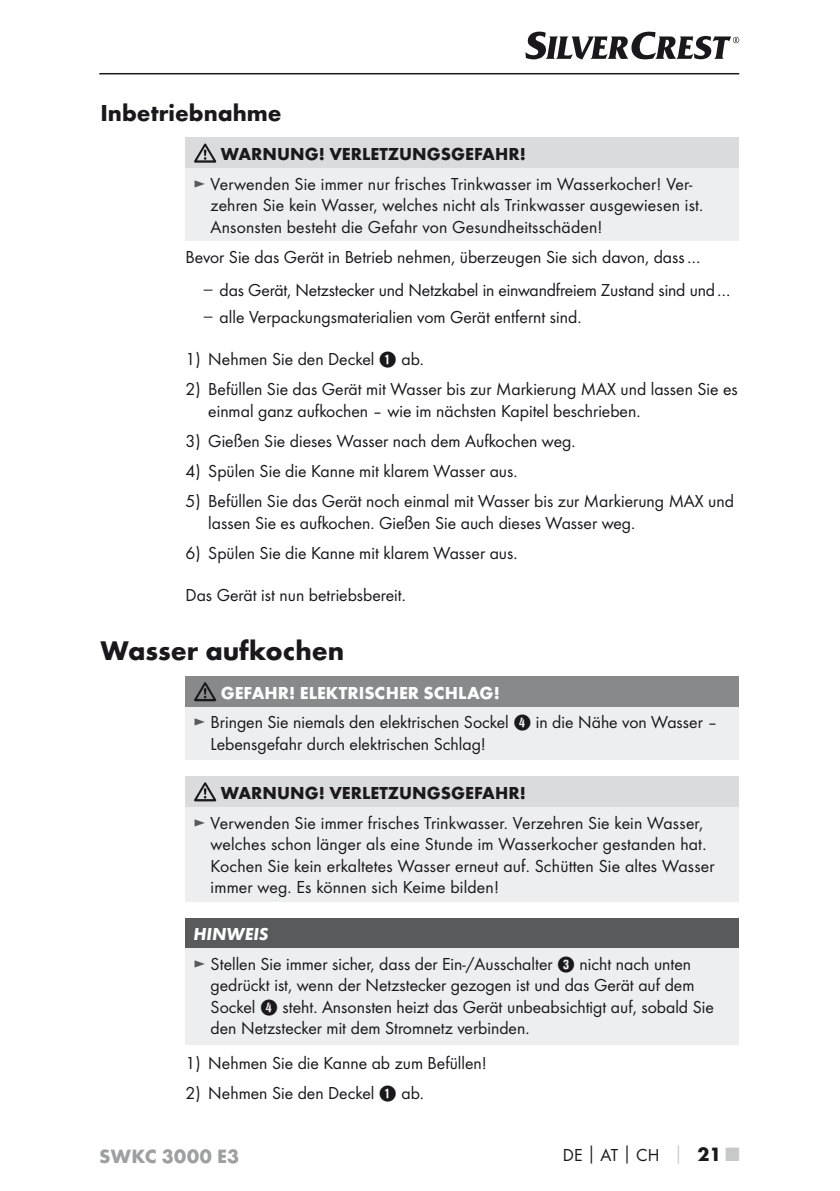
<style>
.page{position:relative;width:840px;height:1191px;background:#fff}
.page>*{position:absolute;margin:0;border:0;box-sizing:border-box;transform-origin:0 0}
.t1{font:700 28px "Futura";color:#1a181c}
.t2{font:700 24px "Futura";color:#1a181c}
.t3{font:700 20px "Futura";letter-spacing:.02em;color:#9d9fa0}
.t4{font:18px/21.6px "Futura Boo";color:#1a181c}
.t5{font:700 18px "Futura";color:#1a181c}
.t6{font:700 18px "Futura";color:#fff}
.t7{font:italic 700 18px "Futura";color:#fff}
.s1{color:#595a5b}
.s2{font-family:"Verdana";color:#595a5b}
.s3{font-family:"Hako PI Nummern"}
.s4{font-family:"Futura";font-weight:700}
.s5{font-family:"Futura";font-weight:700;color:#c7c8ca}
.s6{font-family:"Futura";font-weight:700;font-size:20px}
.s7{font-family:"Futura";font-weight:700;font-size:20px;color:#c7c8ca}
</style>
<div class="page">
<hr style="left:99px;top:73px;width:639px;height:1px;background:#1a181c">
<svg style="left:525px;top:32px;width:213px;height:28px"></svg>
<div style="left:185px;top:138px;width:553px;height:30px;background:#dadbdc"></div>
<div style="left:185px;top:168px;width:553px;height:73px;background:#edeeef"></div>
<svg style="left:194px;top:144px;width:22px;height:19px"></svg>
<div style="left:185px;top:676px;width:553px;height:31px;background:#87898a"></div>
<div style="left:185px;top:707px;width:553px;height:53px;background:#edeeef"></div>
<svg style="left:194px;top:682px;width:22px;height:19px"></svg>
<div style="left:185px;top:776px;width:553px;height:31px;background:#dadbdc"></div>
<div style="left:185px;top:807px;width:553px;height:94px;background:#edeeef"></div>
<svg style="left:194px;top:782px;width:22px;height:19px"></svg>
<div style="left:185px;top:918px;width:553px;height:30px;background:#595a5b"></div>
<div style="left:185px;top:948px;width:553px;height:96px;background:#edeeef"></div>
<h2 class="t2" style="left:100px;top:98px;width:182px">Inbetriebnahme</h2>
<p class="t5" style="left:221px;top:143px;width:306px">WARNUNG! VERLETZUNGSGEFAHR!</p>
<p class="t4" style="left:210px;top:173px;width:491px;text-indent:-17px"><span class="s1">►</span> Verwenden Sie immer nur frisches Trinkwasser im Wasserkocher! Ver&shy;zehren Sie kein Wasser, welches nicht als Trinkwasser ausgewiesen ist.<br>Ansonsten besteht die Gefahr von Gesundheitsschäden!</p>
<p class="t4" style="left:185px;top:246px;width:516px">Bevor Sie das Gerät in Betrieb nehmen, überzeugen Sie sich davon, dass…</p>
<p class="t4" style="left:202px;top:279px;width:529px"><span class="s2">–</span> das Gerät, Netzstecker und Netzkabel in einwandfreiem Zustand sind und…</p>
<p class="t4" style="left:202px;top:306px;width:378px"><span class="s2">–</span> alle Verpackungsmaterialien vom Gerät entfernt sind.</p>
<p class="t4" style="left:185px;top:348px;width:237px">1) Nehmen Sie den Deckel <span class="s3">1</span> ab.</p>
<p class="t4" style="left:208px;top:378px;width:531px;text-indent:-23px">2) Befüllen Sie das Gerät mit Wasser bis zur Markierung MAX und lassen Sie es einmal ganz aufkochen – wie im nächsten Kapitel beschrieben.</p>
<p class="t4" style="left:185px;top:430px;width:389px">3) Gießen Sie dieses Wasser nach dem Aufkochen weg.</p>
<p class="t4" style="left:185px;top:460px;width:331px">4) Spülen Sie die Kanne mit klarem Wasser aus.</p>
<p class="t4" style="left:208px;top:490px;width:527px;text-indent:-23px">5) Befüllen Sie das Gerät noch einmal mit Wasser bis zur Markierung MAX und lassen Sie es aufkochen. Gießen Sie auch dieses Wasser weg.</p>
<p class="t4" style="left:185px;top:542px;width:331px">6) Spülen Sie die Kanne mit klarem Wasser aus.</p>
<p class="t4" style="left:185px;top:583px;width:219px">Das Gerät ist nun betriebsbereit.</p>
<h1 class="t1" style="left:100px;top:633px;width:245px">Wasser aufkochen</h1>
<p class="t6" style="left:221px;top:681px;width:280px">GEFAHR! ELEKTRISCHER SCHLAG!</p>
<p class="t4" style="left:210px;top:711px;width:508px;text-indent:-17px"><span class="s1">►</span> Bringen Sie niemals den elektrischen Sockel <span class="s3">4</span> in die Nähe von Wasser –<br>Lebensgefahr durch elektrischen Schlag!</p>
<p class="t5" style="left:221px;top:782px;width:306px">WARNUNG! VERLETZUNGSGEFAHR!</p>
<p class="t4" style="left:210px;top:811px;width:505px;text-indent:-17px"><span class="s1">►</span> Verwenden Sie immer frisches Trinkwasser. Verzehren Sie kein Wasser, welches schon länger als eine Stunde im Wasserkocher gestanden hat.<br>Kochen Sie kein erkaltetes Wasser erneut auf. Schütten Sie altes Wasser immer weg. Es können sich Keime bilden!</p>
<p class="t7" style="left:193px;top:923px;width:76px">HINWEIS</p>
<p class="t4" style="left:210px;top:952px;width:504px;text-indent:-17px"><span class="s1">►</span> Stellen Sie immer sicher, dass der Ein-/Ausschalter <span class="s3">3</span> nicht nach unten gedrückt ist, wenn der Netzstecker gezogen ist und das Gerät auf dem Sockel <span class="s3">4</span> steht. Ansonsten heizt das Gerät unbeabsichtigt auf, sobald Sie den Netzstecker mit dem Stromnetz verbinden.</p>
<p class="t4" style="left:185px;top:1052px;width:302px">1) Nehmen Sie die Kanne ab zum Befüllen!</p>
<p class="t4" style="left:185px;top:1082px;width:237px">2) Nehmen Sie den Deckel <span class="s3">1</span> ab.</p>
<p class="t3" style="left:99px;top:1143px;width:141px">SWKC 3000 E3</p>
<p class="t4" style="left:562px;top:1144px;width:178px">DE<span class="s4">│</span>AT<span class="s4">│</span>CH <span class="s5">│</span> <span class="s6">21</span> <span class="s7">■</span></p>
</div>
